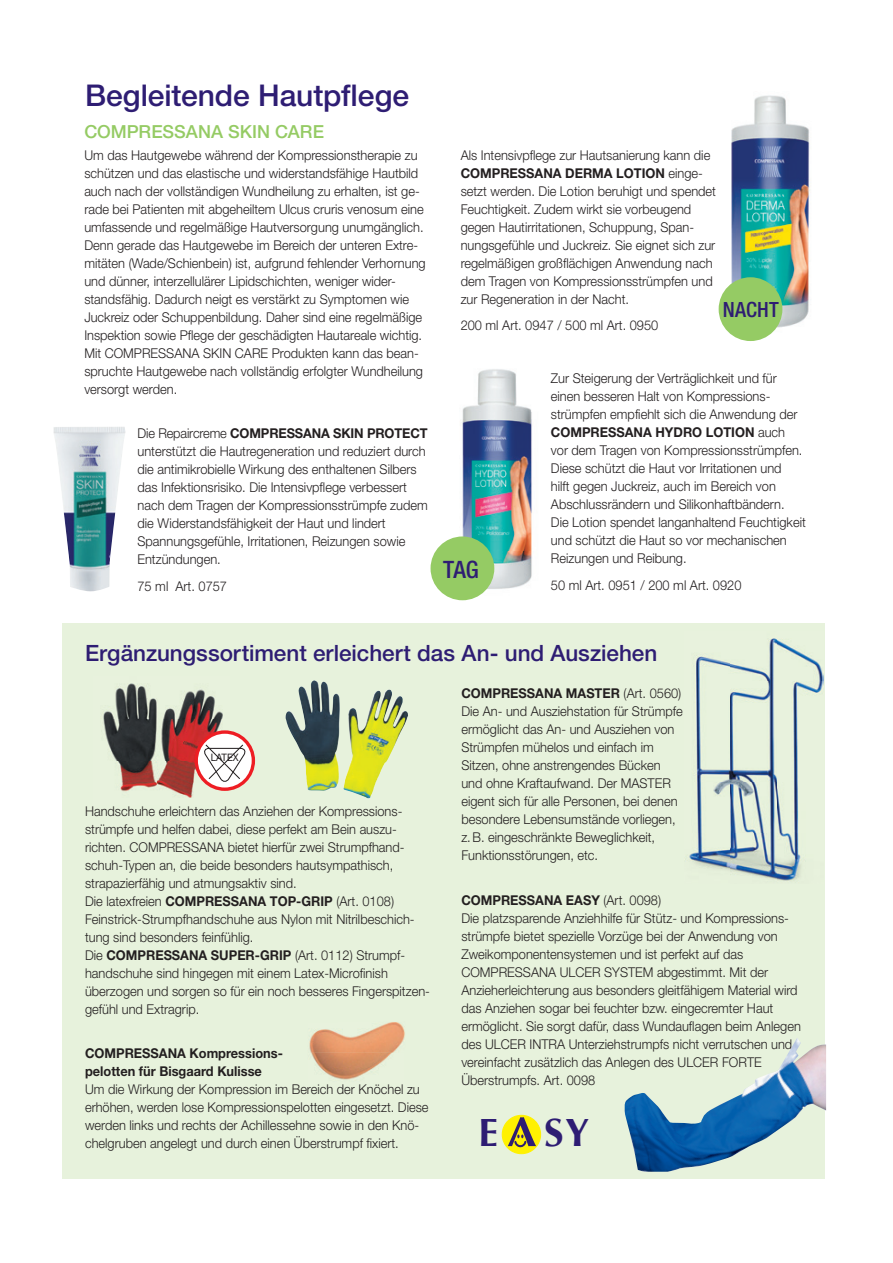
<style>
.page{position:relative;width:893px;height:1263px;background:#fff}
.page>*{position:absolute;margin:0;border:0;box-sizing:border-box;transform-origin:0 0}
.t1{font:700 39.3px "Optima";color:#2e1d73}
.t2{font:500 30px "Helvetica Neue LT Std";color:#2e1d73}
.t3{font:500 condensed 24px "Helvetica Neue LT Std";color:#2e1d73}
.t4{font:500 22.5px "Helvetica Neue LT Std";color:#2e1d73}
.t5{font:500 condensed 21px "Helvetica Neue LT Std";letter-spacing:.01em;color:#2e1d73}
.t6{font:500 18px "Helvetica Neue LT Std";color:#95cb64}
.t7{font:300 13.5px/18px "Helvetica Neue LT Std";color:#231f20;scale:.95 1}
.t8{font:700 13.5px/18px "Helvetica Neue LT Std";color:#231f20;scale:.95 1}
.t9{font:10.2px "Helvetica Neue LT Std";color:#231f20;scale:.93 1}
.s1{font-weight:700}
</style>
<div class="page">
<div style="left:63px;top:624px;width:762px;height:555px;background:#e7f2dc"></div>
<img style="left:309px;top:1022px;width:96px;height:58px">
<img style="left:725px;top:95px;width:86px;height:237px">
<img style="left:452px;top:369px;width:80px;height:232px">
<img style="left:53px;top:427px;width:72px;height:164px">
<img style="left:103px;top:683px;width:120px;height:115px">
<img style="left:285px;top:685px;width:47px;height:106px">
<svg style="left:196px;top:732px;width:57px;height:57px"></svg>
<div style="left:195px;top:730px;width:60px;height:61px;border:3px solid #ee1d23;border-radius:50%"></div>
<svg style="left:202px;top:743px;width:44px;height:39px;background:#e3dede"></svg>
<div style="left:431px;top:536px;width:63px;height:64px;background:#95cb64;border-radius:50%"></div>
<div style="left:719px;top:277px;width:63px;height:64px;background:#95cb64;border-radius:50%"></div>
<img style="left:689px;top:638px;width:135px;height:243px">
<img style="left:624px;top:1038px;width:202px;height:134px">
<div style="left:502px;top:1115px;width:39px;height:39px;background:#fff101;border-radius:50%"></div>
<div style="left:502px;top:1115px;width:39px;height:39px;border:1px solid #fff101;border-radius:50%"></div>
<svg style="left:508px;top:1117px;width:28px;height:30px"></svg>
<h2 class="t2" style="left:85px;top:78px;width:326px">Begleitende Hautpflege</h2>
<h3 class="t6" style="left:84px;top:120px;width:241px">COMPRESSANA SKIN CARE</h3>
<p class="t7" style="left:84px;top:146px;width:361px">Um das Hautgewebe während der Kompressionstherapie zu schützen und das elastische und widerstandsfähige Hautbild auch nach der vollständigen Wundheilung zu erhalten, ist ge&shy;rade bei Patienten mit abgeheiltem Ulcus cruris venosum eine umfassende und regelmäßige Hautversorgung unumgänglich.<br>Denn gerade das Hautgewebe im Bereich der unteren Extre&shy;mitäten (Wade/Schienbein) ist, aufgrund fehlender Verhornung und dünner, interzellulärer Lipidschichten, weniger wider&shy;standsfähig. Dadurch neigt es verstärkt zu Symptomen wie Juckreiz oder Schuppenbildung. Daher sind eine regelmäßige Inspektion sowie Pflege der geschädigten Hautareale wichtig.<br>Mit COMPRESSANA SKIN CARE Produkten kann das bean&shy;spruchte Hautgewebe nach vollständig erfolgter Wundheilung versorgt werden.</p>
<p class="t7" style="left:137px;top:424px;width:307px">Die Repaircreme <span class="s1">COMPRESSANA SKIN PROTECT </span>unterstützt die Hautregeneration und reduziert durch die antimikrobielle Wirkung des enthaltenen Silbers das Infektionsrisiko. Die Intensivpflege verbessert nach dem Tragen der Kompressionsstrümpfe zudem die Widerstandsfähigkeit der Haut und lindert Spannungsgefühle, Irritationen, Reizungen sowie Entzündungen.</p>
<p class="t7" style="left:137px;top:577px;width:96px">75 ml Art. 0757</p>
<p class="t7" style="left:461px;top:146px;width:270px">Als Intensivpflege zur Hautsanierung kann die <span class="s1">COMPRESSANA DERMA LOTION</span> einge&shy;setzt werden. Die Lotion beruhigt und spendet Feuchtigkeit. Zudem wirkt sie vorbeugend gegen Hautirritationen, Schuppung, Span&shy;nungsgefühle und Juckreiz. Sie eignet sich zur regelmäßigen großflächigen Anwendung nach dem Tragen von Kompressionsstrümpfen und zur Regeneration in der Nacht.</p>
<p class="t7" style="left:461px;top:316px;width:210px">200 ml Art. 0947 / 500 ml Art. 0950</p>
<h3 class="t5" style="left:723px;top:297px;width:57px">NACHT</h3>
<h3 class="t3" style="left:443px;top:555px;width:37px">TAG</h3>
<p class="t7" style="left:551px;top:369px;width:270px">Zur Steigerung der Verträglichkeit und für einen besseren Halt von Kompressions&shy;strümpfen empfiehlt sich die Anwendung der <span class="s1">COMPRESSANA HYDRO LOTION</span> auch<br>vor dem Tragen von Kompressionsstrümpfen.<br>Diese schützt die Haut vor Irritationen und<br>hilft gegen Juckreiz, auch im Bereich von Abschlussrändern und Silikonhaftbändern.<br>Die Lotion spendet langanhaltend Feuchtigkeit und schützt die Haut so vor mechanischen Reizungen und Reibung.</p>
<p class="t7" style="left:551px;top:576px;width:202px">50 ml Art. 0951 / 200 ml Art. 0920</p>
<h3 class="t4" style="left:85px;top:640px;width:574px">Ergänzungssortiment erleichert das An- und Ausziehen</h3>
<p class="t9" style="left:211px;top:751px;width:31px">LATEX</p>
<p class="t7" style="left:85px;top:801px;width:365px">Handschuhe erleichtern das Anziehen der Kompressions&shy;strümpfe und helfen dabei, diese perfekt am Bein auszu&shy;richten. COMPRESSANA bietet hierfür zwei Strumpfhand&shy;schuh-Typen an, die beide besonders hautsympathisch, strapazierfähig und atmungsaktiv sind.<br>Die latexfreien <span class="s1">COMPRESSANA TOP-GRIP</span> (Art. 0108)<br>Feinstrick-Strumpfhandschuhe aus Nylon mit Nitrilbeschich&shy;tung sind besonders feinfühlig.<br>Die <span class="s1">COMPRESSANA SUPER-GRIP</span> (Art. 0112) Strumpf&shy;handschuhe sind hingegen mit einem Latex-Microfinish überzogen und sorgen so für ein noch besseres Fingerspitzen&shy;gefühl und Extragrip.</p>
<p class="t8" style="left:85px;top:1044px;width:210px">COMPRESSANA Kompressions&shy;pelotten für Bisgaard Kulisse</p>
<p class="t7" style="left:85px;top:1080px;width:363px">Um die Wirkung der Kompression im Bereich der Knöchel zu erhöhen, werden lose Kompressionspelotten eingesetzt. Diese werden links und rechts der Achillessehne sowie in den Knö&shy;chelgruben angelegt und durch einen Überstrumpf fixiert.</p>
<p class="t7" style="left:461px;top:684px;width:235px"><span class="s1">COMPRESSANA MASTER</span> (Art. 0560)<br>Die An- und Ausziehstation für Strümpfe ermöglicht das An- und Ausziehen von Strümpfen mühelos und einfach im Sitzen, ohne anstrengendes Bücken und ohne Kraftaufwand. Der MASTER eigent sich für alle Personen, bei denen besondere Lebensumstände vorliegen, z. B. eingeschränkte Beweglichkeit, Funktionsstörungen, etc.</p>
<p class="t7" style="left:461px;top:891px;width:359px"><span class="s1">COMPRESSANA EASY</span> (Art. 0098)<br>Die platzsparende Anziehhilfe für Stütz- und Kompressions&shy;strümpfe bietet spezielle Vorzüge bei der Anwendung von Zweikomponentensystemen und ist perfekt auf das COMPRESSANA ULCER SYSTEM abgestimmt. Mit der Anzieherleichterung aus besonders gleitfähigem Material wird das Anziehen sogar bei feuchter bzw. eingecremter Haut ermöglicht. Sie sorgt dafür, dass Wundauflagen beim Anlegen des ULCER INTRA Unterziehstrumpfs nicht verrutschen und vereinfacht zusätzlich das Anlegen des ULCER FORTE Überstrumpfs. Art. 0098</p>
<h1 class="t1" style="left:478px;top:1110px;width:112px">E SY</h1>
</div>
